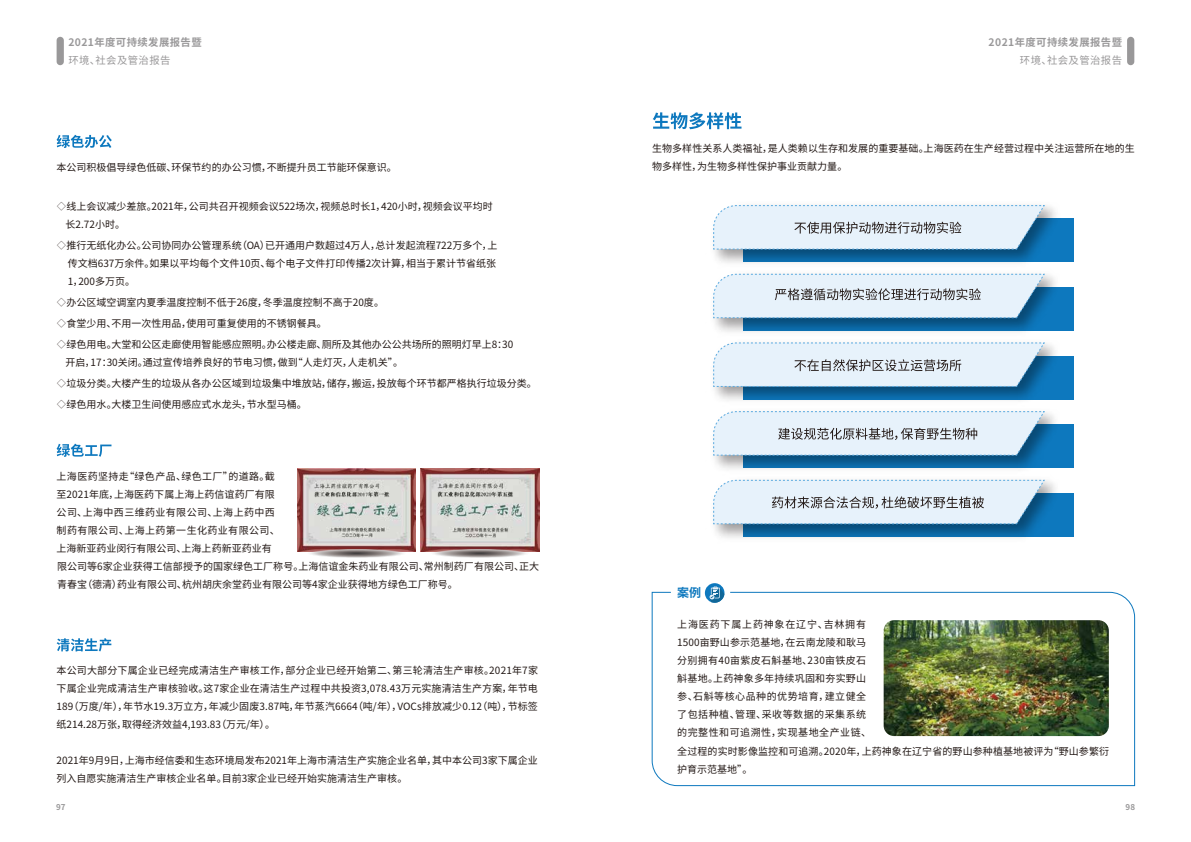
<style>
.page{position:relative;width:1191px;height:842px;background:#fff}
.page>*{position:absolute;margin:0;border:0;box-sizing:border-box;transform-origin:0 0}
.t1{font:700 12px "Source Han Sans CN";color:#0d78be}
.t2{font:700 10.4px "Source Han Sans CN";letter-spacing:.04em;color:#999899}
.t3{font:10.4px "Source Han Sans CN";letter-spacing:.04em;color:#999899}
.t4{font:10px/18px "Source Han Sans CN";color:#221815}
.t5{font:10px/18px "Source Han Sans CN";letter-spacing:.05em;color:#221815}
.t6{font:700 8px "Source Han Sans CN";color:#999899}
.s1{font-family:"Adobe Song Std";font-weight:300}
</style>
<div class="page">
<div style="left:743px;top:219px;width:330px;height:43px;background:#0d78be"></div>
<svg style="left:653px;top:112px;width:88px;height:17px"></svg>
<svg style="left:57px;top:135px;width:55px;height:13px"></svg>
<svg style="left:57px;top:444px;width:54px;height:13px"></svg>
<svg style="left:57px;top:638px;width:54px;height:14px"></svg>
<img style="left:298px;top:469px;width:117px;height:82px">
<img style="left:420px;top:469px;width:119px;height:82px">
<svg style="left:310px;top:549px;width:93px;height:9px"></svg>
<svg style="left:312px;top:549px;width:90px;height:9px"></svg>
<svg style="left:314px;top:549px;width:85px;height:8px"></svg>
<svg style="left:315px;top:550px;width:83px;height:7px"></svg>
<div style="left:317px;top:550px;width:79px;height:7px;background:#c4c0bf;border-radius:50%"></div>
<div style="left:318px;top:550px;width:77px;height:7px;background:#c1bbba;border-radius:50%"></div>
<div style="left:319px;top:550px;width:75px;height:7px;background:#bdb8b6;border-radius:50%"></div>
<div style="left:320px;top:550px;width:73px;height:7px;background:#b9b4b2;border-radius:50%"></div>
<div style="left:321px;top:550px;width:71px;height:7px;background:#bcb7b7;border-radius:50%"></div>
<div style="left:322px;top:550px;width:69px;height:7px;background:#b4adac;border-radius:50%"></div>
<div style="left:323px;top:550px;width:68px;height:6px;background:#b0aaa8;border-radius:50%"></div>
<div style="left:323px;top:550px;width:67px;height:6px;background:#aea8a6;border-radius:50%"></div>
<div style="left:324px;top:550px;width:65px;height:6px;background:#aaa4a2;border-radius:50%"></div>
<div style="left:325px;top:550px;width:64px;height:6px;background:#b0aaa8;border-radius:50%"></div>
<div style="left:325px;top:550px;width:63px;height:6px;background:#a7a09e;border-radius:50%"></div>
<div style="left:326px;top:551px;width:62px;height:5px;background:#a59e9c;border-radius:50%"></div>
<div style="left:326px;top:551px;width:61px;height:5px;background:#a19a98;border-radius:50%"></div>
<div style="left:327px;top:551px;width:59px;height:5px;background:#9e9694;border-radius:50%"></div>
<div style="left:328px;top:551px;width:57px;height:5px;background:#9a9391;border-radius:50%"></div>
<div style="left:329px;top:551px;width:55px;height:5px;background:#978f8d;border-radius:50%"></div>
<div style="left:330px;top:551px;width:53px;height:5px;background:#938b89;border-radius:50%"></div>
<svg style="left:332px;top:551px;width:49px;height:5px"></svg>
<hr style="left:333px;top:551px;width:47px;height:4px;background:#88817e;border-radius:50%">
<hr style="left:334px;top:551px;width:45px;height:4px;background:#857d7b;border-radius:50%">
<hr style="left:335px;top:551px;width:44px;height:4px;background:#837b79;border-radius:50%">
<svg style="left:336px;top:551px;width:42px;height:4px"></svg>
<hr style="left:336px;top:552px;width:41px;height:3px;background:#7e7674;border-radius:50%">
<hr style="left:338px;top:552px;width:38px;height:3px;background:#79716f;border-radius:50%">
<hr style="left:339px;top:552px;width:35px;height:3px;background:#726b69;border-radius:50%">
<hr style="left:341px;top:552px;width:31px;height:3px;background:#6c6563;border-radius:50%">
<hr style="left:343px;top:552px;width:27px;height:3px;background:#67605f;border-radius:50%">
<hr style="left:343px;top:552px;width:27px;height:2px;background:#655f5e;border-radius:50%">
<hr style="left:346px;top:552px;width:21px;height:2px;background:#5e5857;border-radius:50%">
<svg style="left:349px;top:553px;width:15px;height:1px"></svg>
<svg style="left:433px;top:549px;width:93px;height:9px"></svg>
<svg style="left:435px;top:549px;width:90px;height:9px"></svg>
<svg style="left:438px;top:549px;width:84px;height:8px"></svg>
<div style="left:441px;top:550px;width:78px;height:7px;background:#c4c0bf;border-radius:50%"></div>
<div style="left:441px;top:550px;width:77px;height:7px;background:#c1bbba;border-radius:50%"></div>
<div style="left:442px;top:550px;width:76px;height:7px;background:#beb9b8;border-radius:50%"></div>
<div style="left:443px;top:550px;width:74px;height:7px;background:#bbb6b4;border-radius:50%"></div>
<div style="left:443px;top:550px;width:73px;height:7px;background:#bebab9;border-radius:50%"></div>
<div style="left:444px;top:550px;width:72px;height:7px;background:#b7b1b0;border-radius:50%"></div>
<div style="left:444px;top:550px;width:71px;height:7px;background:#beb9b8;border-radius:50%"></div>
<svg style="left:445px;top:550px;width:70px;height:7px"></svg>
<div style="left:446px;top:550px;width:68px;height:6px;background:#b0aaa8;border-radius:50%"></div>
<div style="left:446px;top:550px;width:67px;height:6px;background:#aea8a6;border-radius:50%"></div>
<div style="left:447px;top:550px;width:65px;height:6px;background:#aaa4a2;border-radius:50%"></div>
<div style="left:448px;top:550px;width:64px;height:6px;background:#b0aaa8;border-radius:50%"></div>
<div style="left:448px;top:550px;width:63px;height:6px;background:#a7a09e;border-radius:50%"></div>
<div style="left:449px;top:551px;width:62px;height:5px;background:#a59e9c;border-radius:50%"></div>
<div style="left:450px;top:551px;width:60px;height:5px;background:#9a9391;border-radius:50%"></div>
<div style="left:450px;top:551px;width:59px;height:5px;background:#9f9896;border-radius:50%"></div>
<div style="left:451px;top:551px;width:57px;height:5px;background:#9c9493;border-radius:50%"></div>
<div style="left:452px;top:551px;width:55px;height:5px;background:#98918f;border-radius:50%"></div>
<div style="left:453px;top:551px;width:53px;height:5px;background:#938b89;border-radius:50%"></div>
<div style="left:454px;top:551px;width:52px;height:5px;background:#918987;border-radius:50%"></div>
<div style="left:455px;top:551px;width:49px;height:5px;background:#857e7b;border-radius:50%"></div>
<hr style="left:456px;top:551px;width:47px;height:4px;background:#88817e;border-radius:50%">
<hr style="left:457px;top:551px;width:45px;height:4px;background:#857d7b;border-radius:50%">
<hr style="left:458px;top:551px;width:44px;height:4px;background:#837b79;border-radius:50%">
<hr style="left:459px;top:551px;width:42px;height:4px;background:#797270;border-radius:50%">
<hr style="left:459px;top:552px;width:41px;height:3px;background:#7e7674;border-radius:50%">
<hr style="left:461px;top:552px;width:38px;height:3px;background:#79716f;border-radius:50%">
<hr style="left:462px;top:552px;width:35px;height:3px;background:#746c6b;border-radius:50%">
<hr style="left:464px;top:552px;width:32px;height:3px;background:#6f6866;border-radius:50%">
<hr style="left:465px;top:552px;width:29px;height:3px;background:#696261;border-radius:50%">
<hr style="left:466px;top:552px;width:27px;height:2px;background:#655f5e;border-radius:50%">
<hr style="left:469px;top:552px;width:22px;height:2px;background:#5e5857;border-radius:50%">
<svg style="left:472px;top:553px;width:15px;height:1px"></svg>
<img style="left:714px;top:206px;width:352px;height:57px">
<svg style="left:713px;top:205px;width:333px;height:45px;background:#cfdee9"></svg>
<svg style="left:743px;top:287px;width:330px;height:44px;background:#0a65a0"></svg>
<svg style="left:743px;top:356px;width:330px;height:44px;background:#0a65a1"></svg>
<div style="left:743px;top:425px;width:330px;height:43px;background:#0d78be"></div>
<img style="left:714px;top:413px;width:352px;height:56px">
<svg style="left:743px;top:493px;width:330px;height:44px;background:#0a65a0"></svg>
<svg style="left:712px;top:273px;width:334px;height:46px;background:#cddce7"></svg>
<svg style="left:712px;top:342px;width:334px;height:45px;background:#d1e0eb"></svg>
<svg style="left:713px;top:411px;width:333px;height:45px;background:#cedce8"></svg>
<svg style="left:712px;top:479px;width:334px;height:46px;background:#cddce7"></svg>
<svg style="left:651px;top:591px;width:484px;height:196px"></svg>
<svg style="left:705px;top:583px;width:19px;height:20px"></svg>
<svg style="left:709px;top:586px;width:15px;height:17px"></svg>
<div style="left:57px;top:37px;width:7px;height:28px;background:#999899;border-radius:4px"></div>
<div style="left:1127px;top:37px;width:7px;height:28px;background:#999899;border-radius:4px"></div>
<img style="left:883px;top:620px;width:225px;height:116px">
<p class="t2" style="left:68px;top:36px;width:135px">2021年度可持续发展报告暨</p>
<p class="t2" style="left:988px;top:36px;width:135px">2021年度可持续发展报告暨</p>
<p class="t3" style="left:68px;top:54px;width:104px">环境、社会及管治报告</p>
<p class="t3" style="left:1020px;top:54px;width:104px">环境、社会及管治报告</p>
<p class="t4" style="left:57px;top:158px;width:342px">本公司积极倡导绿色低碳、环保节约的办公习惯，不断提升员工节能环保意识。</p>
<p class="t4" style="left:66px;top:197px;width:429px;text-indent:-9px"><span class="s1">◇</span>线上会议减少差旅。2021年，公司共召开视频会议522场次，视频总时长1，420小时，视频会议平均时长2.72小时。</p>
<p class="t4" style="left:68px;top:236px;width:431px;text-align:justify;text-indent:-11px"><span class="s1">◇</span>推行无纸化办公。公司协同办公管理系统（OA）已开通用户数超过4万人，总计发起流程722万多个，上传文档637万余件。如果以平均每个文件10页、每个电子文件打印传播2次计算，相当于累计节省纸张1，200多万页。</p>
<p class="t4" style="left:57px;top:292px;width:458px;line-height:21px"><span class="s1">◇</span>办公区域空调室内夏季温度控制不低于26度，冬季温度控制不高于20度。<br><span class="s1">◇</span>食堂少用、不用一次性用品，使用可重复使用的不锈钢餐具。<br><span class="s1">◇</span>绿色用电。大堂和公区走廊使用智能感应照明。办公楼走廊、厕所及其他办公公共场所的照明灯早上8：30</p>
<p class="t4" style="left:57px;top:352px;width:482px;line-height:21px;text-indent:9px">开启，17：30关闭。通过宣传培养良好的节电习惯，做到“人走灯灭，人走机关”。<br><span class="s1">◇</span>垃圾分类。大楼产生的垃圾从各办公区域到垃圾集中堆放站，储存，搬运，投放每个环节都严格执行垃圾分类。<span class="s1">◇</span>绿色用水。大楼卫生间使用感应式水龙头，节水型马桶。</p>
<p class="t4" style="left:57px;top:467px;width:484px">上海医药坚持走“绿色产品、绿色工厂”的道路。截<br>至2021年底，上海医药下属上海上药信谊药厂有限<br>公司、上海中西三维药业有限公司、上海上药中西<br>制药有限公司、上海上药第一生化药业有限公司、<br>上海新亚药业闵行有限公司、上海上药新亚药业有<br>限公司等6家企业获得工信部授予的国家绿色工厂称号。上海信谊金朱药业有限公司、常州制药厂有限公司、正大青春宝（德清）药业有限公司、杭州胡庆余堂药业有限公司等4家企业获得地方绿色工厂称号。</p>
<p class="t4" style="left:57px;top:662px;width:483px;text-align:justify">本公司大部分下属企业已经完成清洁生产审核工作，部分企业已经开始第二、第三轮清洁生产审核。2021年7家下属企业完成清洁生产审核验收。这7家企业在清洁生产过程中共投资3,078.43万元实施清洁生产方案，年节电189（万度/年），年节水19.3万立方，年减少固废3.87吨，年节蒸汽6664（吨/年），VOCs排放减少0.12（吨），节标签纸214.28万张，取得经济效益4,193.83（万元/年）。</p>
<p class="t4" style="left:57px;top:752px;width:483px">2021年9月9日，上海市经信委和生态环境局发布2021年上海市清洁生产实施企业名单，其中本公司3家下属企业列入自愿实施清洁生产审核企业名单。目前3家企业已经开始实施清洁生产审核。</p>
<p class="t4" style="left:652px;top:140px;width:484px">生物多样性关系人类福祉，是人类赖以生存和发展的重要基础。上海医药在生产经营过程中关注运营所在地的生物多样性，为生物多样性保护事业贡献力量。</p>
<p class="t1" style="left:677px;top:586px;width:25px">案例</p>
<p class="t5" style="left:677px;top:616px;width:195px">上海医药下属上药神象在辽宁、吉林拥有<br>1500亩野山参示范基地，在云南龙陵和耿马分别拥有40亩紫皮石斛基地、230亩铁皮石斛基地。上药神象多年持续巩固和夯实野山参、石斛等核心品种的优势培育，建立健全了包括种植、管理、采收等数据的采集系统的完整性和可追溯性，实现基地全产业链、</p>
<p class="t4" style="left:677px;top:743px;width:433px">全过程的实时影像监控和可追溯。2020年，上药神象在辽宁省的野山参种植基地被评为“野山参繁衍护育示范基地”。</p>
<p class="t6" style="left:56px;top:802px;width:11px">97</p>
<p class="t6" style="left:1125px;top:802px;width:11px">98</p>
</div>
